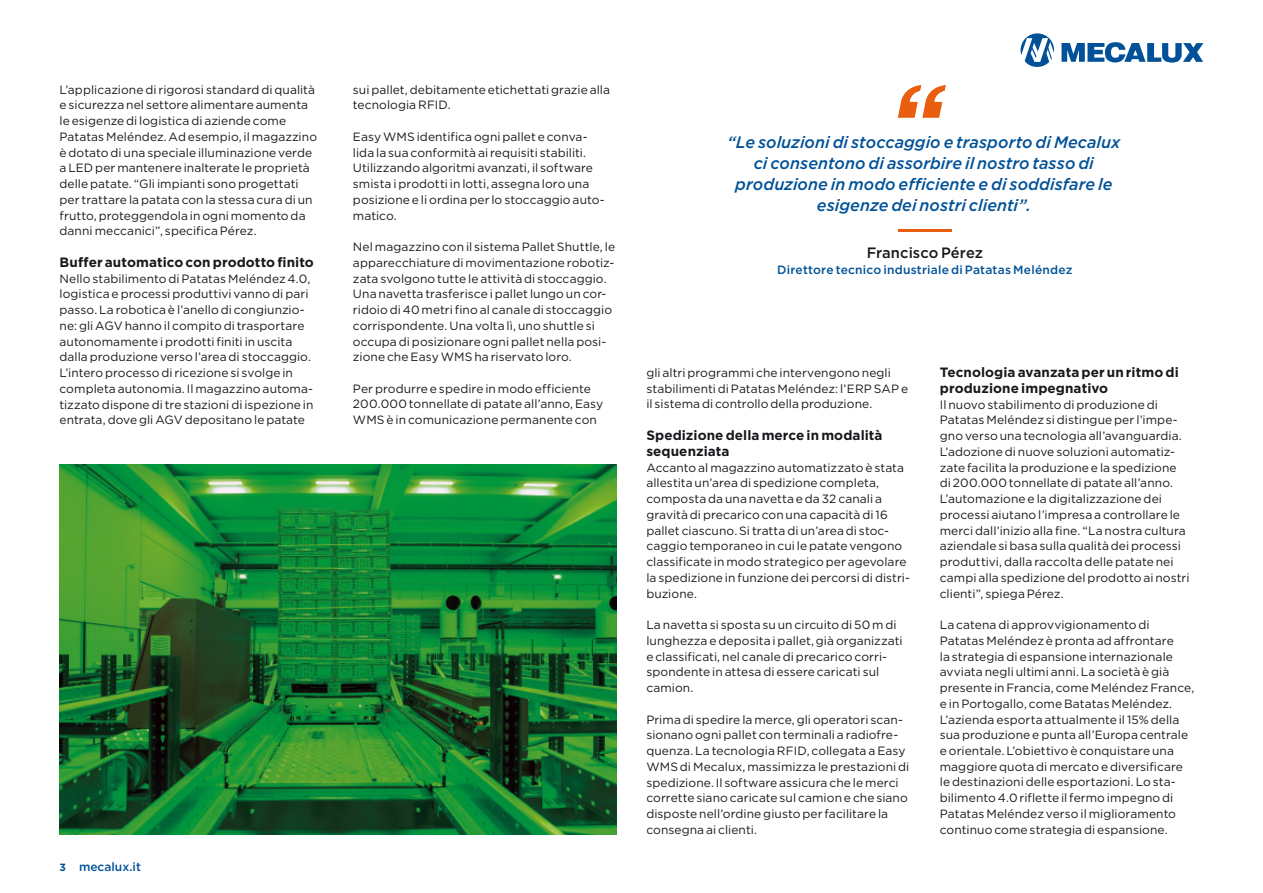
<style>
.page{position:relative;width:1263px;height:893px;background:#fff}
.page>*{position:absolute;margin:0;border:0;box-sizing:border-box;transform-origin:0 0}
.t1{font:italic 500 16.5px/21px "Gotham";letter-spacing:.005em;color:#005198;text-align:center}
.t2{font:500 15px "Gotham";color:#1a171c}
.t3{font:700 13.5px/15.8px "Gotham";letter-spacing:.005em;color:#1a171c}
.t4{font:12px/15.8px "Gotham";letter-spacing:.005em;color:#1a171c}
.t5{font:500 12px "Gotham";letter-spacing:.015em;color:#005198}
.s1{font-weight:700;font-size:10.5px}
</style>
<div class="page">
<svg style="left:1020px;top:33px;width:34px;height:34px"></svg>
<svg style="left:1061px;top:42px;width:142px;height:21px"></svg>
<hr style="left:898px;top:229px;width:54px;height:3px;background:#e95e0f">
<svg style="left:898px;top:85px;width:48px;height:33px"></svg>
<img style="left:60px;top:464px;width:557px;height:370px">
<p class="t4" style="left:60px;top:81px;width:259px">L’applicazione di rigorosi standard di qualità e sicurezza nel settore alimentare aumenta le esigenze di logistica di aziende come Patatas Meléndez. Ad esempio, il magazzino è dotato di una speciale illuminazione verde a LED per mantenere inalterate le proprietà delle patate. “Gli impianti sono progettati per trattare la patata con la stessa cura di un frutto, proteggendola in ogni momento da danni meccanici”, specifica Pérez.</p>
<p class="t3" style="left:60px;top:254px;width:256px">Buffer automatico con prodotto finito</p>
<p class="t4" style="left:60px;top:270px;width:255px">Nello stabilimento di Patatas Meléndez 4.0, logistica e processi produttivi vanno di pari passo. La robotica è l’anello di congiunzio&shy;ne: gli AGV hanno il compito di trasportare autonomamente i prodotti finiti in uscita dalla produzione verso l’area di stoccaggio.<br>L’intero processo di ricezione si svolge in completa autonomia. Il magazzino automa&shy;tizzato dispone di tre stazioni di ispezione in entrata, dove gli AGV depositano le patate</p>
<p class="t5" style="left:60px;top:859px;width:83px"><span class="s1">3</span> mecalux.it</p>
<p class="t4" style="left:353px;top:81px;width:259px">sui pallet, debitamente etichettati grazie alla tecnologia RFID.</p>
<p class="t4" style="left:353px;top:128px;width:253px">Easy WMS identifica ogni pallet e conva&shy;lida la sua conformità ai requisiti stabiliti.<br>Utilizzando algoritmi avanzati, il software smista i prodotti in lotti, assegna loro una posizione e li ordina per lo stoccaggio auto&shy;matico.</p>
<p class="t4" style="left:353px;top:239px;width:264px">Nel magazzino con il sistema Pallet Shuttle, le apparecchiature di movimentazione robotiz&shy;zata svolgono tutte le attività di stoccaggio.<br>Una navetta trasferisce i pallet lungo un cor&shy;ridoio di 40 metri fino al canale di stoccaggio corrispondente. Una volta lì, uno shuttle si occupa di posizionare ogni pallet nella posi&shy;zione che Easy WMS ha riservato loro.</p>
<p class="t4" style="left:353px;top:380px;width:252px">Per produrre e spedire in modo efficiente<br>200.000 tonnellate di patate all’anno, Easy<br>WMS è in comunicazione permanente con</p>
<h1 class="t1" style="left:727px;top:131px;width:394px">“Le soluzioni di stoccaggio e trasporto di Mecalux ci consentono di assorbire il nostro tasso di produzione in modo efficiente e di soddisfare le esigenze dei nostri clienti”.</h1>
<p class="t2" style="left:867px;top:243px;width:118px">Francisco Pérez</p>
<p class="t5" style="left:777px;top:262px;width:297px">Direttore tecnico industriale di Patatas Meléndez</p>
<p class="t4" style="left:646px;top:365px;width:263px">gli altri programmi che intervengono negli stabilimenti di Patatas Meléndez: l’ERP SAP e il sistema di controllo della produzione.</p>
<p class="t3" style="left:646px;top:427px;width:238px">Spedizione della merce in modalità sequenziata</p>
<p class="t4" style="left:646px;top:459px;width:265px">Accanto al magazzino automatizzato è stata allestita un’area di spedizione completa, composta da una navetta e da 32 canali a gravità di precarico con una capacità di 16 pallet ciascuno. Si tratta di un’area di stoc&shy;caggio temporaneo in cui le patate vengono classificate in modo strategico per agevolare la spedizione in funzione dei percorsi di distri&shy;buzione.</p>
<p class="t4" style="left:646px;top:617px;width:258px">La navetta si sposta su un circuito di 50 m di lunghezza e deposita i pallet, già organizzati e classificati, nel canale di precarico corri&shy;spondente in attesa di essere caricati sul camion.</p>
<p class="t4" style="left:646px;top:711px;width:265px">Prima di spedire la merce, gli operatori scan&shy;sionano ogni pallet con terminali a radiofre&shy;quenza. La tecnologia RFID, collegata a Easy WMS di Mecalux, massimizza le prestazioni di spedizione. Il software assicura che le merci corrette siano caricate sul camion e che siano disposte nell’ordine giusto per facilitare la consegna ai clienti.</p>
<p class="t3" style="left:940px;top:364px;width:240px">Tecnologia avanzata per un ritmo di produzione impegnativo</p>
<p class="t4" style="left:940px;top:396px;width:251px">Il nuovo stabilimento di produzione di Patatas Meléndez si distingue per l’impe&shy;gno verso una tecnologia all’avanguardia.<br>L’adozione di nuove soluzioni automatiz&shy;zate facilita la produzione e la spedizione di 200.000 tonnellate di patate all’anno.<br>L’automazione e la digitalizzazione dei processi aiutano l’impresa a controllare le merci dall’inizio alla fine. “La nostra cultura aziendale si basa sulla qualità dei processi produttivi, dalla raccolta delle patate nei campi alla spedizione del prodotto ai nostri clienti”, spiega Pérez.</p>
<p class="t4" style="left:940px;top:617px;width:256px">La catena di approvvigionamento di Patatas Meléndez è pronta ad affrontare<br>la strategia di espansione internazionale avviata negli ultimi anni. La società è già presente in Francia, come Meléndez France, e in Portogallo, come Batatas Meléndez.<br>L’azienda esporta attualmente il 15% della sua produzione e punta all’Europa centrale e orientale. L’obiettivo è conquistare una maggiore quota di mercato e diversificare le destinazioni delle esportazioni. Lo sta&shy;bilimento 4.0 riflette il fermo impegno di Patatas Meléndez verso il miglioramento continuo come strategia di espansione.</p>
</div>
